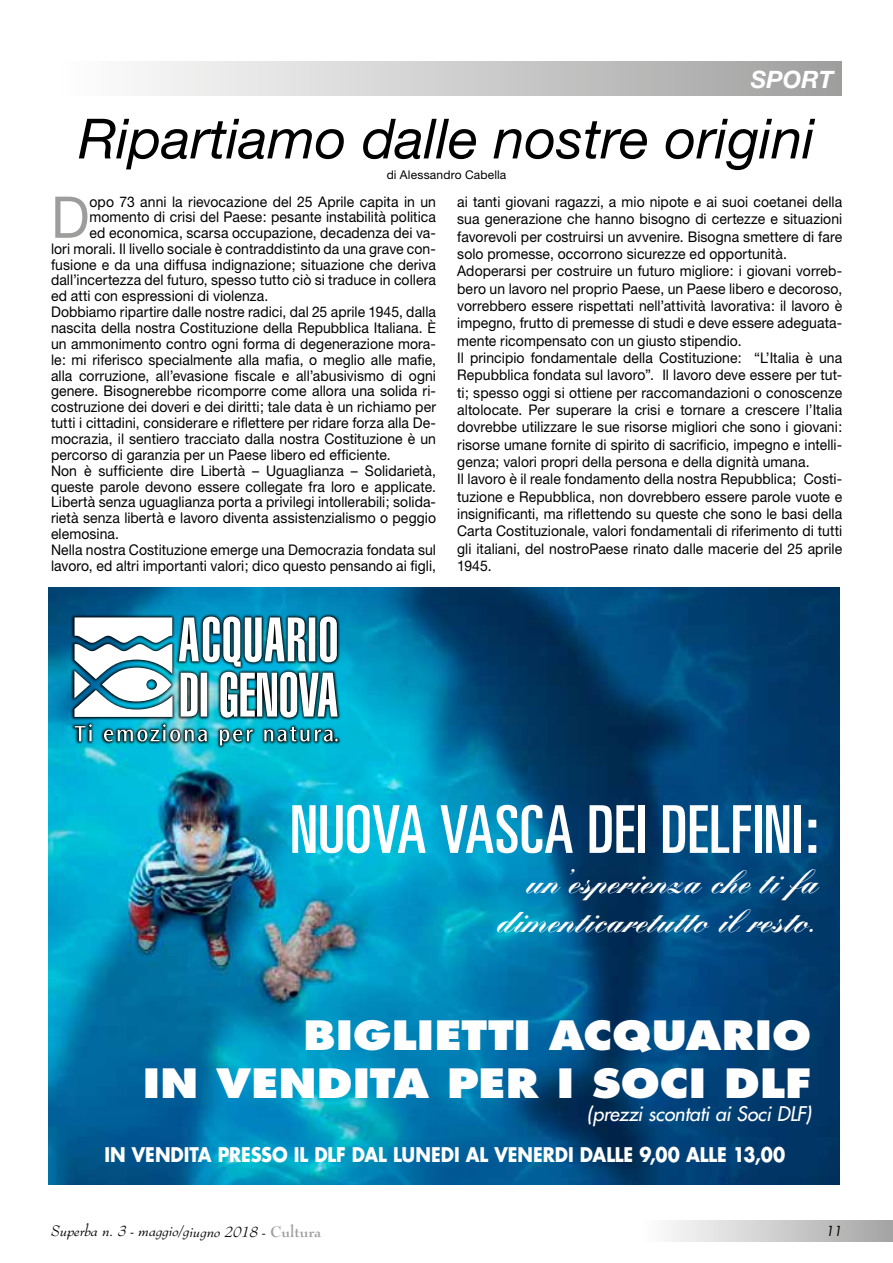
<style>
.page{position:relative;width:893px;height:1263px;background:#fff}
.page>*{position:absolute;margin:0;border:0;box-sizing:border-box;transform-origin:0 0}
.t1{font:ultra-condensed 66px "Univers";color:#fff}
.t2{font:57.6px "Helvetica Neue";color:#9d9d9c;scale:.95 1}
.t3{font:italic 55.5px "Helvetica Neue";color:#000}
.t4{font:800 39.3px/47.2px "Futura";color:#fff;text-align:right;scale:1.1 1}
.t5{font:900 33px/39.6px "Kuenstler Script";color:#fff;text-align:right}
.t6{font:italic 800 condensed 28.35px/33.9px "Futura";color:#fff;text-align:center;scale:1.1 1}
.t7{font:italic 700 24px "Helvetica Neue";letter-spacing:.005em;color:#fff}
.t8{font:700 19.65px "Futura";letter-spacing:-.005em;color:#fff;scale:.9 1}
.t9{font:italic 19.65px "Futura";letter-spacing:-.01em;color:#fff}
.t10{font:italic 15px "Bernhard Modern BT";color:#000}
.t11{font:14.7px/17.2px "Helvetica Neue";letter-spacing:.005em;color:#000;scale:.95 1}
.t12{font:700 14.1px "Futura";letter-spacing:-.005em;color:#fff;scale:.9 1}
.t13{font:italic 13.5px "Futura";color:#000}
.t14{font:12px "Helvetica Neue";letter-spacing:.015em;color:#000}
.s1{font-weight:700;font-style:normal;color:#9d9d9c}
</style>
<div class="page">
<div style="left:638px;top:1220px;width:255px;height:22px;background:linear-gradient(to right,#fff,#a5a5a4)"></div>
<div style="left:51px;top:61px;width:791px;height:34px;background:linear-gradient(to right,#fff,#9f9f9f)"></div>
<img style="left:49px;top:587px;width:791px;height:597px">
<img style="left:71px;top:613px;width:270px;height:136px">
<svg style="left:74px;top:617px;width:99px;height:100px"></svg>
<svg style="left:179px;top:616px;width:159px;height:102px"></svg>
<svg style="left:75px;top:724px;width:17px;height:17px"></svg>
<img style="left:104px;top:724px;width:103px;height:17px">
<svg style="left:220px;top:730px;width:33px;height:15px"></svg>
<svg style="left:264px;top:727px;width:45px;height:14px"></svg>
<svg style="left:315px;top:730px;width:23px;height:12px"></svg>
<h3 class="t7" style="left:751px;top:64px;width:84px">SPORT</h3>
<h3 class="t3" style="left:78px;top:105px;width:738px">Ripartiamo dalle nostre origini</h3>
<p class="t14" style="left:387px;top:168px;width:121px">di Alessandro Cabella</p>
<h2 class="t2" style="left:51px;top:183px;width:42px">D</h2>
<p class="t11" style="left:90px;top:193px;width:366px">opo 73 anni la rievocazione del 25 Aprile capita in un</p>
<p class="t11" style="left:457px;top:193px;width:407px">ai tanti giovani ragazzi, a mio nipote e ai suoi coetanei della sua generazione che hanno bisogno di certezze e situazioni favorevoli per costruirsi un avvenire. Bisogna smettere di fare solo promesse, occorrono sicurezze ed opportunità.<br>Adoperarsi per costruire un futuro migliore: i giovani vorreb&shy;bero un lavoro nel proprio Paese, un Paese libero e decoroso, vorrebbero essere rispettati nell’attività lavorativa: il lavoro è impegno, frutto di premesse di studi e deve essere adeguata&shy;mente ricompensato con un giusto stipendio.<br>Il principio fondamentale della Costituzione: “L’Italia è una Repubblica fondata sul lavoro”. Il lavoro deve essere per tut&shy;ti; spesso oggi si ottiene per raccomandazioni o conoscenze altolocate. Per superare la crisi e tornare a crescere l’Italia dovrebbe utilizzare le sue risorse migliori che sono i giovani: risorse umane fornite di spirito di sacrificio, impegno e intelli&shy;genza; valori propri della persona e della dignità umana.<br>Il lavoro è il reale fondamento della nostra Repubblica; Costi&shy;tuzione e Repubblica, non dovrebbero essere parole vuote e insignificanti, ma riflettendo su queste che sono le basi della Carta Costituzionale, valori fondamentali di riferimento di tutti gli italiani, del nostroPaese rinato dalle macerie del 25 aprile 1945.</p>
<p class="t11" style="left:90px;top:208px;width:366px">momento di crisi del Paese: pesante instabilità politica</p>
<p class="t11" style="left:90px;top:224px;width:366px">ed economica, scarsa occupazione, decadenza dei va-</p>
<p class="t11" style="left:51px;top:240px;width:407px">lori morali. Il livello sociale è contraddistinto da una grave con-</p>
<p class="t11" style="left:51px;top:255px;width:407px">fusione e da una diffusa indignazione; situazione che deriva</p>
<p class="t11" style="left:51px;top:271px;width:407px">dall’incertezza del futuro, spesso tutto ciò si traduce in collera</p>
<p class="t11" style="left:51px;top:287px;width:230px">ed atti con espressioni di violenza.</p>
<p class="t11" style="left:51px;top:303px;width:407px">Dobbiamo ripartire dalle nostre radici, dal 25 aprile 1945, dalla</p>
<p class="t11" style="left:51px;top:319px;width:407px">nascita della nostra Costituzione della Repubblica Italiana. È</p>
<p class="t11" style="left:51px;top:335px;width:407px">un ammonimento contro ogni forma di degenerazione mora-</p>
<p class="t11" style="left:51px;top:351px;width:407px">le: mi riferisco specialmente alla mafia, o meglio alle mafie,</p>
<p class="t11" style="left:51px;top:366px;width:407px">alla corruzione, all’evasione fiscale e all’abusivismo di ogni</p>
<p class="t11" style="left:51px;top:382px;width:407px">genere. Bisognerebbe ricomporre come allora una solida ri-</p>
<p class="t11" style="left:51px;top:398px;width:407px">costruzione dei doveri e dei diritti; tale data è un richiamo per</p>
<p class="t11" style="left:51px;top:414px;width:407px">tutti i cittadini, considerare e riflettere per ridare forza alla De-</p>
<p class="t11" style="left:51px;top:430px;width:407px">mocrazia, il sentiero tracciato dalla nostra Costituzione è un</p>
<p class="t11" style="left:51px;top:446px;width:359px">percorso di garanzia per un Paese libero ed efficiente.</p>
<p class="t11" style="left:51px;top:462px;width:407px">Non è sufficiente dire Libertà – Uguaglianza – Solidarietà,</p>
<p class="t11" style="left:51px;top:477px;width:407px">queste parole devono essere collegate fra loro e applicate.</p>
<p class="t11" style="left:51px;top:493px;width:407px">Libertà senza uguaglianza porta a privilegi intollerabili; solida-</p>
<p class="t11" style="left:51px;top:509px;width:407px">rietà senza libertà e lavoro diventa assistenzialismo o peggio</p>
<p class="t11" style="left:51px;top:525px;width:73px">elemosina.</p>
<p class="t11" style="left:51px;top:541px;width:407px">Nella nostra Costituzione emerge una Democrazia fondata sul</p>
<p class="t11" style="left:51px;top:557px;width:407px">lavoro, ed altri importanti valori; dico questo pensando ai figli,</p>
<h1 class="t1" style="left:290px;top:792px;width:530px">NUOVA VASCA DEI DELFINI:</h1>
<h3 class="t5" style="left:497px;top:861px;width:328px">un’esperienza che ti fa dimenticaretutto il resto.</h3>
<h3 class="t4" style="left:143px;top:1012px;width:609px">BIGLIETTI ACQUARIO<br>IN VENDITA PER I SOCI DLF</h3>
<h3 class="t9" style="left:587px;top:1102px;width:226px">(prezzi scontati ai Soci DLF)</h3>
<h3 class="t8" style="left:105px;top:1141px;width:758px">IN VENDITA PRESSO IL DLF DAL LUNEDI AL VENERDI DALLE 9,00 ALLE 13,00</h3>
<h3 class="t6" style="left:60px;top:1051px;width:333px">BIGLIETTI ACQUARIO<br>IN VENDITA PER I SOCI DLF</h3>
<p class="t12" style="left:156px;top:1158px;width:195px">IN VENDITA PRESSO IL DLF</p>
<p class="t10" style="left:51px;top:1221px;width:272px">Superba n. 3 - maggio/giugno 2018 - <span class="s1">Cultura</span></p>
<p class="t13" style="left:825px;top:1223px;width:18px">11</p>
</div>
